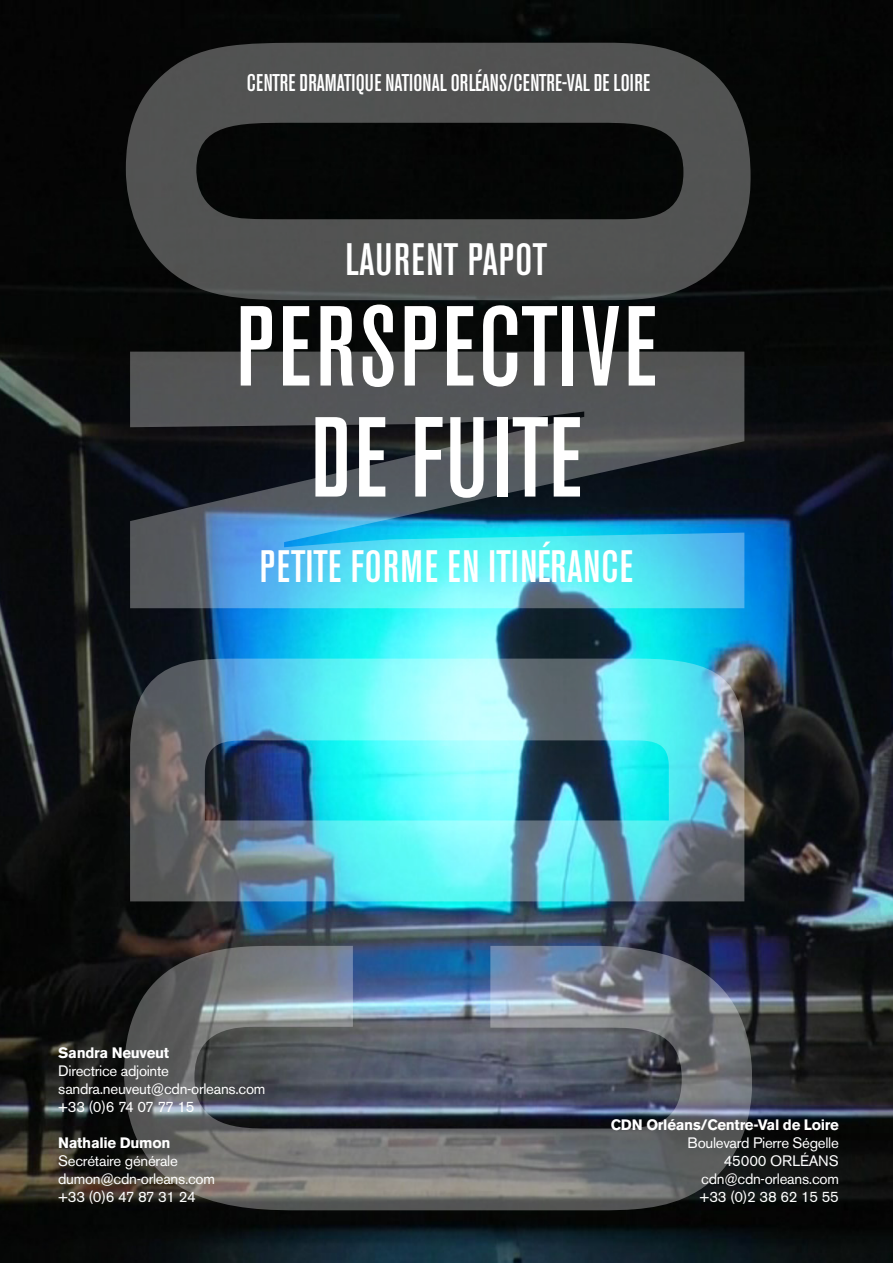
<style>
.page{position:relative;width:893px;height:1263px;background:#fff}
.page>*{position:absolute;margin:0;border:0;box-sizing:border-box;transform-origin:0 0}
.t1{font:500 condensed 870px "Akzidenz Grotesk BE";color:#fff}
.t2{font:500 condensed 112.5px "Akzidenz Grotesk BE";letter-spacing:.03em;color:#fff}
.t3{font:500 condensed 45px "Akzidenz Grotesk BE";letter-spacing:.02em;color:#fff}
.t4{font:500 condensed 24px "Akzidenz Grotesk BE";color:#fff}
.t5{font:15px/18px "Akzidenz Grotesk BE";letter-spacing:-.02em;color:#fff}
.t6{font:700 15px "Akzidenz Grotesk BE";letter-spacing:-.02em;color:#fff}
.s1{font-weight:700}
</style>
<div class="page">
<img style="left:0;top:0;width:893px;height:1263px">
<h1 class="t1" style="left:-36px;top:1245px;width:1239px;rotate:-90deg">CDNO</h1>
<p class="t4" style="left:247px;top:69px;width:405px">CENTRE DRAMATIQUE NATIONAL ORLÉANS/CENTRE-VAL DE LOIRE</p>
<p class="t3" style="left:345px;top:234px;width:203px">LAURENT PAPOT</p>
<p class="t2" style="left:236px;top:285px;width:422px">PERSPECTIVE</p>
<p class="t2" style="left:311px;top:396px;width:272px">DE FUITE</p>
<p class="t3" style="left:260px;top:542px;width:375px">PETITE FORME EN ITINÉRANCE</p>
<p class="t5" style="left:58px;top:1044px;width:209px"><span class="s1">Sandra Neuveut<br></span>Directrice adjointe sandra.neuveut@cdn-orleans.com</p>
<p class="t5" style="left:58px;top:1098px;width:138px">+33 (0)6 74 07 77 15</p>
<p class="t6" style="left:58px;top:1134px;width:114px">Nathalie Dumon</p>
<p class="t5" style="left:58px;top:1152px;width:121px">Secrétaire générale</p>
<p class="t5" style="left:58px;top:1170px;width:158px">dumon@cdn-orleans.com</p>
<p class="t5" style="left:58px;top:1188px;width:139px">+33 (0)6 47 87 31 24</p>
<p class="t5" style="left:611px;top:1116px;width:230px;text-align:right"><span class="s1">CDN Orléans/Centre-Val de Loire<br></span>Boulevard Pierre Ségelle<br>45000 ORLÉANS cdn@cdn-orleans.com</p>
<p class="t5" style="left:700px;top:1188px;width:141px">+33 (0)2 38 62 15 55</p>
</div>
